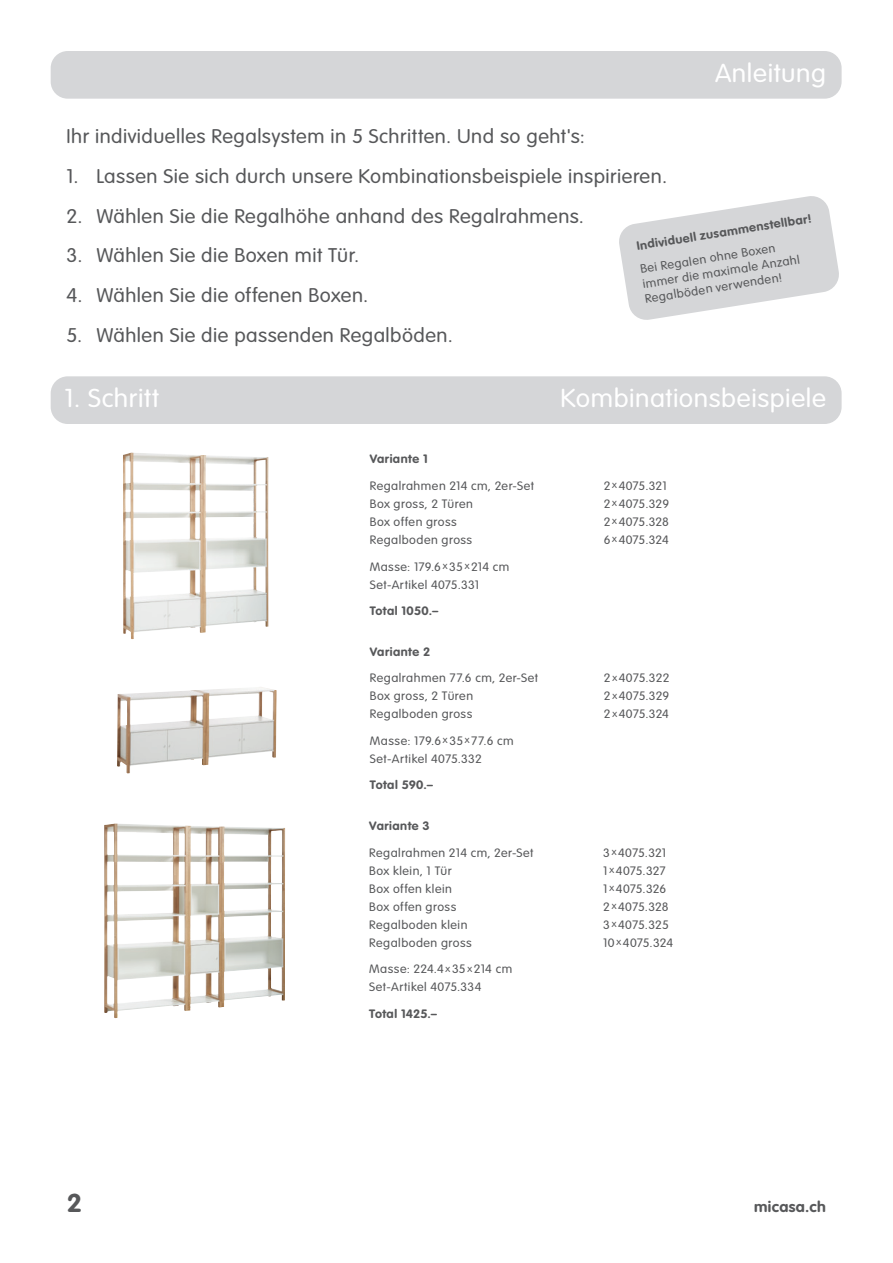
<style>
.page{position:relative;width:893px;height:1263px;background:#fff}
.page>*{position:absolute;margin:0;border:0;box-sizing:border-box;transform-origin:0 0}
.t1{font:300 25.5px "VAG Rounded";letter-spacing:.02em;color:#fff;scale:1.05 1}
.t2{font:700 25.5px "VAG Rounded";color:#57585a;scale:1.05 1}
.t3{font:300 19.5px "VAG Rounded";letter-spacing:.025em;color:#57585a;scale:1.05 1}
.t4{font:700 15px "VAG Rounded";letter-spacing:.02em;color:#57585a;scale:1.05 1}
.t5{font:300 12px/18px "VAG Rounded";letter-spacing:.03em;color:#57585a;scale:1.05 1}
.t6{font:700 12px "VAG Rounded";letter-spacing:.035em;color:#57585a;scale:1.05 1}
.t7{font:300 12px "VAG Rounded";color:#57585a;scale:1.05 1}
.t8{font:700 12px "VAG Rounded";letter-spacing:.01em;color:#57585a;scale:1.05 1}
.s1{font-size:9.75px}
</style>
<div class="page">
<div style="left:51px;top:51px;width:791px;height:48px;background:#d5d6d8;border-radius:17px"></div>
<div style="left:51px;top:376px;width:791px;height:48px;background:#d5d6d8;border-radius:17px"></div>
<img style="left:123px;top:452px;width:145px;height:187px">
<img style="left:104px;top:823px;width:181px;height:195px">
<img style="left:117px;top:687px;width:160px;height:86px">
<svg style="left:619px;top:196px;width:220px;height:124px"></svg>
<h1 class="t1" style="left:715px;top:58px;width:107px">Anleitung</h1>
<h2 class="t3" style="left:67px;top:125px;width:495px">Ihr individuelles Regalsystem in 5 Schritten. Und so geht's:</h2>
<h2 class="t3" style="left:67px;top:165px;width:573px">1. Lassen Sie sich durch unsere Kombinationsbeispiele inspirieren.</h2>
<h2 class="t3" style="left:67px;top:205px;width:494px">2. Wählen Sie die Regalhöhe anhand des Regalrahmens.</h2>
<h2 class="t3" style="left:67px;top:244px;width:280px">3. Wählen Sie die Boxen mit Tür.</h2>
<h2 class="t3" style="left:67px;top:284px;width:289px">4. Wählen Sie die offenen Boxen.</h2>
<h2 class="t3" style="left:67px;top:324px;width:369px">5. Wählen Sie die passenden Regalböden.</h2>
<p class="t6" style="left:636px;top:239px;width:170px;rotate:-9deg">Individuell zusammenstellbar!</p>
<p class="t5" style="left:639px;top:262px;width:153px;line-height:15px;rotate:-9deg">Bei Regalen ohne Boxen immer die maximale Anzahl<br>Regalböden verwenden!</p>
<h1 class="t1" style="left:65px;top:383px;width:92px">1. Schritt</h1>
<h1 class="t1" style="left:561px;top:383px;width:254px">Kombinationsbeispiele</h1>
<p class="t6" style="left:370px;top:452px;width:57px">Variante 1</p>
<p class="t5" style="left:370px;top:477px;width:158px">Regalrahmen 214 cm, 2er-Set</p>
<p class="t5" style="left:604px;top:477px;width:62px">2 <span class="s1">x</span> 4075.321</p>
<p class="t5" style="left:370px;top:495px;width:100px">Box gross, 2 Türen</p>
<p class="t5" style="left:604px;top:495px;width:64px">2 <span class="s1">x</span> 4075.329</p>
<p class="t5" style="left:370px;top:513px;width:84px">Box offen gross</p>
<p class="t5" style="left:604px;top:513px;width:64px">2 <span class="s1">x</span> 4075.328</p>
<p class="t5" style="left:370px;top:531px;width:99px">Regalboden gross</p>
<p class="t5" style="left:604px;top:531px;width:64px">6 <span class="s1">x</span> 4075.324</p>
<p class="t5" style="left:370px;top:557px;width:134px">Masse: 179.6 <span class="s1">x</span> 35 <span class="s1">x</span> 214 cm<br>Set-Artikel 4075.331</p>
<p class="t6" style="left:370px;top:604px;width:67px">Total 1050.–</p>
<p class="t6" style="left:370px;top:644px;width:59px">Variante 2</p>
<p class="t5" style="left:370px;top:669px;width:162px">Regalrahmen 77.6 cm, 2er-Set</p>
<p class="t5" style="left:604px;top:669px;width:64px">2 <span class="s1">x</span> 4075.322</p>
<p class="t5" style="left:370px;top:687px;width:100px">Box gross, 2 Türen</p>
<p class="t5" style="left:604px;top:687px;width:64px">2 <span class="s1">x</span> 4075.329</p>
<p class="t5" style="left:370px;top:705px;width:99px">Regalboden gross</p>
<p class="t5" style="left:604px;top:705px;width:64px">2 <span class="s1">x</span> 4075.324</p>
<p class="t5" style="left:370px;top:731px;width:138px">Masse: 179.6 <span class="s1">x</span> 35 <span class="s1">x</span> 77.6 cm<br>Set-Artikel 4075.332</p>
<p class="t6" style="left:370px;top:778px;width:62px">Total 590.–</p>
<p class="t6" style="left:369px;top:819px;width:59px">Variante 3</p>
<p class="t5" style="left:369px;top:843px;width:158px">Regalrahmen 214 cm, 2er-Set</p>
<p class="t5" style="left:603px;top:843px;width:62px">3 <span class="s1">x</span> 4075.321</p>
<p class="t5" style="left:369px;top:861px;width:80px">Box klein, 1 Tür</p>
<p class="t5" style="left:603px;top:861px;width:61px">1 <span class="s1">x</span> 4075.327</p>
<p class="t5" style="left:369px;top:879px;width:80px">Box offen klein</p>
<p class="t5" style="left:603px;top:879px;width:61px">1 <span class="s1">x</span> 4075.326</p>
<p class="t5" style="left:369px;top:897px;width:84px">Box offen gross</p>
<p class="t5" style="left:603px;top:897px;width:64px">2 <span class="s1">x</span> 4075.328</p>
<p class="t5" style="left:369px;top:915px;width:95px">Regalboden klein</p>
<p class="t5" style="left:603px;top:915px;width:64px">3 <span class="s1">x</span> 4075.325</p>
<p class="t5" style="left:369px;top:933px;width:99px">Regalboden gross</p>
<p class="t7" style="left:603px;top:935px;width:68px">10 <span class="s1">x</span> 4075.324</p>
<p class="t5" style="left:369px;top:960px;width:138px">Masse: 224.4 <span class="s1">x</span> 35 <span class="s1">x</span> 214 cm<br>Set-Artikel 4075.334</p>
<p class="t8" style="left:369px;top:1006px;width:66px">Total 1425.–</p>
<h1 class="t2" style="left:67px;top:1188px;width:16px">2</h1>
<p class="t4" style="left:754px;top:1198px;width:70px">micasa.ch</p>
</div>
